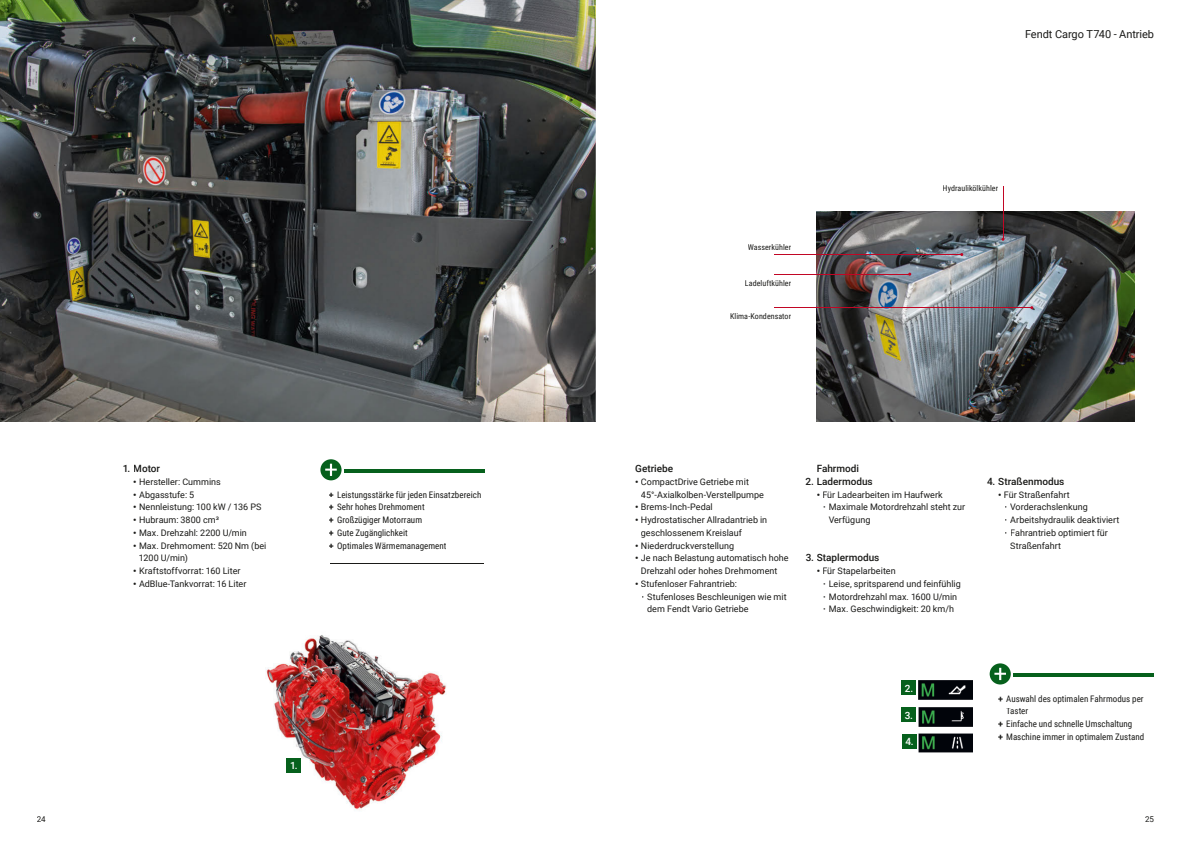
<style>
.page{position:relative;width:1191px;height:842px;background:#fff}
.page>*{position:absolute;margin:0;border:0;box-sizing:border-box;transform-origin:0 0}
.t1{font:11px "Roboto";letter-spacing:-.005em;color:#1a1a18}
.t2{font:500 10px "Roboto";color:#1a1a18}
.t3{font:500 10px "Roboto";color:#fff}
.t4{font:9px/12.8px "Roboto";color:#1a1a18}
.t5{font:9px/12.8px "Roboto Condensed";color:#1a1a18}
.t6{font:8px "Roboto Condensed";letter-spacing:.005em;color:#1a1a18}
.t7{font:8px "Roboto";color:#1a1a18}
.s1{font-weight:900}
.s2{font-family:"Roboto";font-weight:700}
.s3{font-weight:700}
</style>
<div class="page">
<img style="left:266px;top:635px;width:180px;height:175px">
<div style="left:286px;top:758px;width:14px;height:14px;background:#06601c"></div>
<img style="left:0;top:0;width:595px;height:421px">
<hr style="left:344px;top:469px;width:141px;height:3px;background:#06601c">
<div style="left:320px;top:459px;width:21px;height:21px;background:#06601c;border-radius:50%"></div>
<svg style="left:325px;top:464px;width:12px;height:12px"></svg>
<img style="left:915px;top:707px;width:57px;height:46px">
<img style="left:914px;top:680px;width:58px;height:20px">
<img style="left:816px;top:211px;width:318px;height:210px">
<div style="left:901px;top:708px;width:14px;height:14px;background:#06601c"></div>
<div style="left:902px;top:734px;width:14px;height:14px;background:#06601c"></div>
<hr style="left:1002px;top:186px;width:1px;height:53px;background:#c10624">
<hr style="left:774px;top:254px;width:187px;height:1px;background:#c10624">
<hr style="left:774px;top:274px;width:135px;height:1px;background:#c10624">
<hr style="left:774px;top:307px;width:257px;height:1px;background:#c10624">
<div style="left:901px;top:681px;width:14px;height:14px;background:#06601c"></div>
<hr style="left:1013px;top:673px;width:141px;height:3px;background:#06601c">
<div style="left:989px;top:663px;width:21px;height:21px;background:#06601c;border-radius:50%"></div>
<svg style="left:994px;top:668px;width:12px;height:12px"></svg>
<p class="t7" style="left:37px;top:814px;width:10px">24</p>
<p class="t2" style="left:123px;top:461px;width:39px">1. Motor</p>
<p class="t4" style="left:133px;top:475px;width:89px"><span class="s1">•</span> Hersteller: Cummins</p>
<p class="t4" style="left:133px;top:488px;width:63px"><span class="s1">•</span> Abgasstufe: 5</p>
<p class="t4" style="left:133px;top:500px;width:130px"><span class="s1">•</span> Nennleistung: 100 kW / 136 PS</p>
<p class="t4" style="left:133px;top:513px;width:87px"><span class="s1">•</span> Hubraum: 3800 cm³</p>
<p class="t4" style="left:133px;top:526px;width:115px"><span class="s1">•</span> Max. Drehzahl: 2200 U/min</p>
<p class="t4" style="left:139px;top:539px;width:129px;text-indent:-6px"><span class="s1">•</span> Max. Drehmoment: 520 Nm (bei<br>1200 U/min)</p>
<p class="t4" style="left:133px;top:564px;width:109px"><span class="s1">•</span> Kraftstoffvorrat: 160 Liter</p>
<p class="t4" style="left:133px;top:577px;width:115px"><span class="s1">•</span> AdBlue-Tankvorrat: 16 Liter</p>
<p class="t5" style="left:329px;top:488px;width:154px"><span class="s2">+</span> Leistungsstärke für jeden Einsatzbereich <span class="s2">+</span> Sehr hohes Drehmoment<br><span class="s2">+</span> Großzügiger Motorraum<br><span class="s2">+</span> Gute Zugänglichkeit<br><span class="s2">+</span> Optimales Wärmemanagement</p>
<p class="t3" style="left:290px;top:759px;width:9px">1.</p>
<p class="t6" style="left:748px;top:241px;width:45px">Wasserkühler</p>
<p class="t6" style="left:745px;top:277px;width:48px">Ladeluftkühler</p>
<p class="t6" style="left:730px;top:311px;width:63px">Klima-Kondensator</p>
<p class="t1" style="left:1025px;top:27px;width:131px">Fendt Cargo T740 - Antrieb</p>
<p class="t6" style="left:942px;top:183px;width:57px">Hydraulikölkühler</p>
<p class="t2" style="left:635px;top:461px;width:39px">Getriebe</p>
<p class="t4" style="left:641px;top:475px;width:125px;text-indent:-6px"><span class="s1">•</span> CompactDrive Getriebe mit<br>45°-Axialkolben-Verstellpumpe</p>
<p class="t4" style="left:635px;top:500px;width:79px"><span class="s1">•</span> Brems-Inch-Pedal</p>
<p class="t4" style="left:641px;top:513px;width:128px;text-indent:-6px"><span class="s1">•</span> Hydrostatischer Allradantrieb in geschlossenem Kreislauf</p>
<p class="t4" style="left:635px;top:539px;width:100px"><span class="s1">•</span> Niederdruckverstellung</p>
<p class="t4" style="left:635px;top:551px;width:155px;text-align:center"><span class="s1">•</span> Je nach Belastung automatisch hohe<br>Drehzahl oder hohes Drehmoment</p>
<p class="t4" style="left:635px;top:577px;width:103px"><span class="s1">•</span> Stufenloser Fahrantrieb:</p>
<p class="t4" style="left:641px;top:590px;width:147px"><span class="s3">·</span> Stufenloses Beschleunigen wie mit</p>
<p class="t4" style="left:647px;top:602px;width:103px">dem Fendt Vario Getriebe</p>
<p class="t2" style="left:816px;top:461px;width:44px">Fahrmodi</p>
<p class="t2" style="left:805px;top:474px;width:69px">2. Ladermodus</p>
<p class="t4" style="left:816px;top:488px;width:128px"><span class="s1">•</span> Für Ladearbeiten im Haufwerk</p>
<p class="t4" style="left:823px;top:500px;width:144px"><span class="s3">·</span> Maximale Motordrehzahl steht zur</p>
<p class="t4" style="left:828px;top:513px;width:43px">Verfügung</p>
<p class="t2" style="left:805px;top:551px;width:75px">3. Staplermodus</p>
<p class="t4" style="left:823px;top:564px;width:139px;text-indent:-6px"><span class="s1">•</span> Für Stapelarbeiten<br><span class="s3">·</span> Leise, spritsparend und feinfühlig <span class="s3">·</span> Motordrehzahl max. 1600 U/min <span class="s3">·</span> Max. Geschwindigkeit: 20 km/h</p>
<p class="t2" style="left:987px;top:474px;width:79px">4. Straßenmodus</p>
<p class="t4" style="left:998px;top:488px;width:73px"><span class="s1">•</span> Für Straßenfahrt</p>
<p class="t4" style="left:1004px;top:500px;width:85px"><span class="s3">·</span> Vorderachslenkung</p>
<p class="t4" style="left:1004px;top:513px;width:116px"><span class="s3">·</span> Arbeitshydraulik deaktiviert</p>
<p class="t4" style="left:1004px;top:526px;width:105px"><span class="s3">·</span> Fahrantrieb optimiert für</p>
<p class="t4" style="left:1010px;top:539px;width:52px">Straßenfahrt</p>
<p class="t3" style="left:905px;top:681px;width:10px">2.</p>
<p class="t3" style="left:905px;top:708px;width:10px">3.</p>
<p class="t3" style="left:905px;top:734px;width:10px">4.</p>
<p class="t5" style="left:998px;top:692px;width:147px"><span class="s2">+</span> Auswahl des optimalen Fahrmodus per</p>
<p class="t5" style="left:1006px;top:704px;width:24px">Taster</p>
<p class="t5" style="left:998px;top:717px;width:136px"><span class="s2">+</span> Einfache und schnelle Umschaltung</p>
<p class="t5" style="left:998px;top:730px;width:148px"><span class="s2">+</span> Maschine immer in optimalem Zustand</p>
<p class="t7" style="left:1145px;top:814px;width:10px">25</p>
</div>
